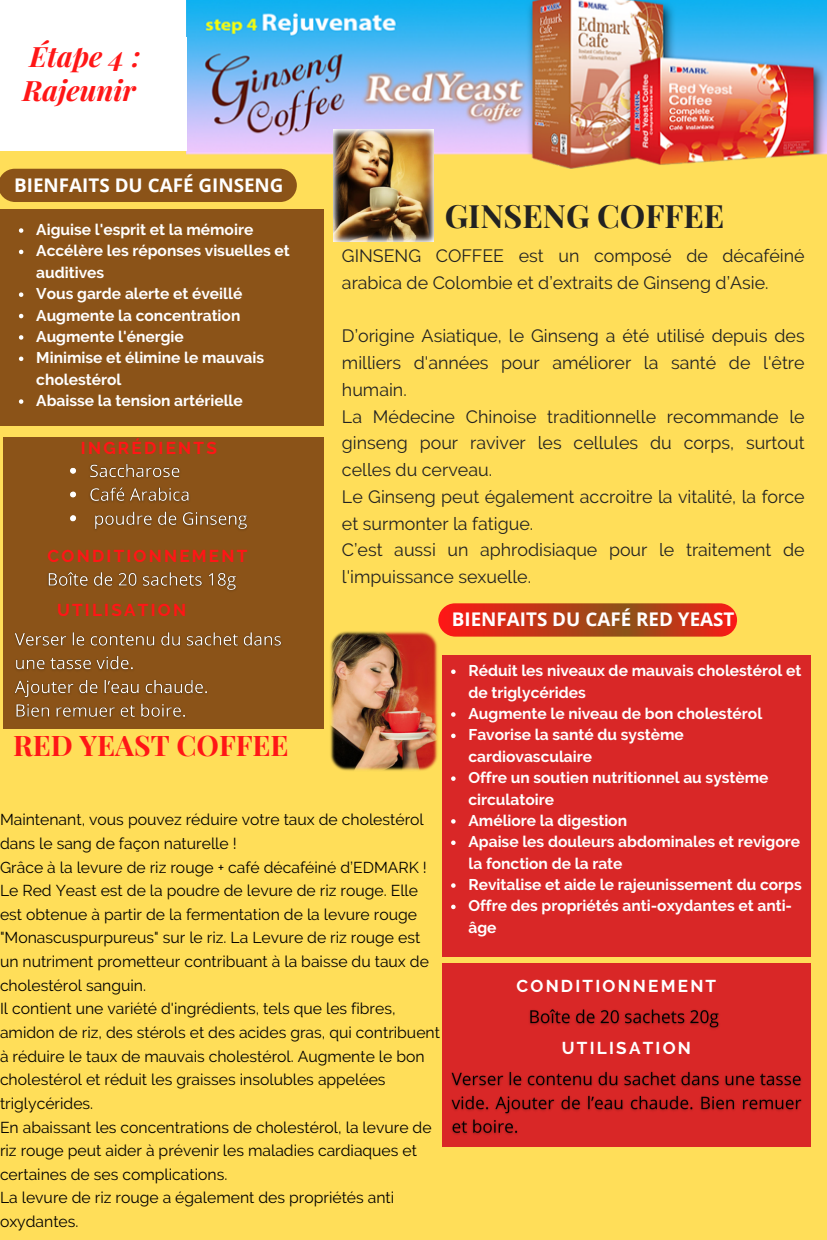
<style>
.page{position:relative;width:827px;height:1240px;background:#ffde59}
.page>*{position:absolute;margin:0;border:0;box-sizing:border-box;transform-origin:0 0}
.t1{font:700 32.25px "Playfair Display";color:#222}
.t2{font:700 28.35px "Playfair Display";color:#ff1616}
.t3{font:italic 700 28.2px "Playfair Display";color:#ff1616}
.t4{font:700 18.9px "Open Sans";color:#fff}
.t5{font:17.85px/26.7px "Raleway";color:#222}
.t6{font:700 17.1px "Raleway";letter-spacing:.13em;color:#ff1616}
.t7{font:700 17.1px "Raleway";letter-spacing:.13em;color:#fff}
.t8{font:15.75px/23.7px "Raleway";color:#000}
.t9{font:700 15.6px/21.3px "Raleway";color:#fff}
</style>
<div class="page">
<div style="left:0;top:169px;width:297px;height:33px;background:#8b5318"></div>
<div style="left:0;top:209px;width:324px;height:216px;background:#8b5318"></div>
<div style="left:3px;top:438px;width:321px;height:291px;background:#8b5318"></div>
<svg style="left:438px;top:603px;width:299px;height:33px"></svg>
<div style="left:442px;top:655px;width:368px;height:301px;background:#d92727"></div>
<svg style="left:451px;top:669px;width:5px;height:5px"></svg>
<svg style="left:451px;top:712px;width:5px;height:5px"></svg>
<svg style="left:451px;top:733px;width:5px;height:5px"></svg>
<svg style="left:451px;top:776px;width:5px;height:5px"></svg>
<svg style="left:451px;top:819px;width:5px;height:4px"></svg>
<svg style="left:451px;top:840px;width:5px;height:5px"></svg>
<svg style="left:451px;top:883px;width:5px;height:5px"></svg>
<svg style="left:451px;top:904px;width:5px;height:5px"></svg>
<div style="left:442px;top:963px;width:368px;height:184px;background:#d92727"></div>
<div style="left:0;top:0;width:208px;height:47px;background:#fff"></div>
<img style="left:186px;top:0;width:641px;height:169px">
<div style="left:0;top:38px;width:186px;height:113px;background:#fff"></div>
<img style="left:330px;top:631px;width:108px;height:140px">
<img style="left:334px;top:130px;width:100px;height:111px">
<svg style="left:19px;top:228px;width:4px;height:5px"></svg>
<svg style="left:19px;top:250px;width:4px;height:4px"></svg>
<svg style="left:19px;top:292px;width:4px;height:5px"></svg>
<svg style="left:19px;top:314px;width:4px;height:4px"></svg>
<svg style="left:19px;top:335px;width:4px;height:5px"></svg>
<svg style="left:19px;top:356px;width:4px;height:5px"></svg>
<svg style="left:19px;top:399px;width:4px;height:5px"></svg>
<img style="left:55px;top:437px;width:197px;height:93px">
<img style="left:48px;top:572px;width:188px;height:19px">
<img style="left:14px;top:632px;width:268px;height:86px">
<img style="left:529px;top:1009px;width:190px;height:20px">
<img style="left:451px;top:1071px;width:351px;height:64px">
<p class="t3" style="left:30px;top:37px;width:113px">Étape 4 :</p>
<p class="t3" style="left:22px;top:70px;width:115px">Rajeunir</p>
<p class="t4" style="left:14px;top:172px;width:271px">BIENFAITS DU CAFÉ GINSENG</p>
<p class="t9" style="left:36px;top:219px;width:218px">Aiguise l'esprit et la mémoire</p>
<p class="t9" style="left:36px;top:240px;width:255px">Accélère les réponses visuelles et auditives</p>
<p class="t9" style="left:36px;top:283px;width:208px">Vous garde alerte et éveillé</p>
<p class="t9" style="left:36px;top:304px;width:206px">Augmente la concentration</p>
<p class="t9" style="left:36px;top:326px;width:149px">Augmente l'énergie</p>
<p class="t9" style="left:36px;top:347px;width:229px">Minimise et élimine le mauvais cholestérol</p>
<p class="t9" style="left:36px;top:390px;width:208px">Abaisse la tension artérielle</p>
<p class="t6" style="left:81px;top:438px;width:137px">INGRÉDIENTS</p>
<p class="t6" style="left:48px;top:546px;width:201px">CONDITIONNEMENT</p>
<p class="t1" style="left:445px;top:193px;width:281px">GINSENG COFFEE</p>
<p class="t5" style="left:342px;top:242px;width:464px">GINSENG COFFEE est un composé de décaféiné arabica de Colombie et d’extraits de Ginseng d’Asie.</p>
<p class="t5" style="left:342px;top:323px;width:464px;text-align:justify">D’origine Asiatique, le Ginseng a été utilisé depuis des milliers d'années pour améliorer la santé de l'être humain.</p>
<p class="t5" style="left:342px;top:403px;width:464px;text-align:justify">La Médecine Chinoise traditionnelle recommande le ginseng pour raviver les cellules du corps, surtout celles du cerveau.</p>
<p class="t5" style="left:342px;top:483px;width:464px">Le Ginseng peut également accroitre la vitalité, la force et surmonter la fatigue.</p>
<p class="t5" style="left:342px;top:537px;width:464px">C’est aussi un aphrodisiaque pour le traitement de l'impuissance sexuelle.</p>
<p class="t6" style="left:57px;top:599px;width:131px">UTILISATION</p>
<p class="t4" style="left:452px;top:606px;width:284px">BIENFAITS DU CAFÉ RED YEAST</p>
<p class="t2" style="left:13px;top:726px;width:277px">RED YEAST COFFEE</p>
<p class="t8" style="left:0;top:808px;width:425px">Maintenant, vous pouvez réduire votre taux de cholestérol dans le sang de façon naturelle !</p>
<p class="t8" style="left:0;top:855px;width:428px">Grâce à la levure de riz rouge + café décaféiné d’EDMARK !</p>
<p class="t8" style="left:0;top:879px;width:430px">Le Red Yeast est de la poudre de levure de riz rouge. Elle est obtenue à partir de la fermentation de la levure rouge "Monascuspurpureus" sur le riz. La Levure de riz rouge est un nutriment prometteur contribuant à la baisse du taux de cholestérol sanguin.</p>
<p class="t8" style="left:0;top:997px;width:441px">Il contient une variété d'ingrédients, tels que les fibres, amidon de riz, des stérols et des acides gras, qui contribuent à réduire le taux de mauvais cholestérol. Augmente le bon cholestérol et réduit les graisses insolubles appelées triglycérides.</p>
<p class="t8" style="left:0;top:1115px;width:433px">En abaissant les concentrations de cholestérol, la levure de riz rouge peut aider à prévenir les maladies cardiaques et certaines de ses complications.</p>
<p class="t8" style="left:0;top:1186px;width:396px">La levure de riz rouge a également des propriétés anti oxydantes.</p>
<p class="t9" style="left:468px;top:660px;width:334px">Réduit les niveaux de mauvais cholestérol et de triglycérides</p>
<p class="t9" style="left:468px;top:703px;width:295px">Augmente le niveau de bon cholestérol</p>
<p class="t9" style="left:468px;top:724px;width:217px">Favorise la santé du système cardiovasculaire</p>
<p class="t9" style="left:468px;top:767px;width:302px">Offre un soutien nutritionnel au système circulatoire</p>
<p class="t9" style="left:468px;top:810px;width:160px">Améliore la digestion</p>
<p class="t9" style="left:468px;top:831px;width:333px">Apaise les douleurs abdominales et revigore la fonction de la rate</p>
<p class="t9" style="left:468px;top:874px;width:335px">Revitalise et aide le rajeunissement du corps</p>
<p class="t9" style="left:468px;top:895px;width:325px">Offre des propriétés anti-oxydantes et anti&shy;âge</p>
<p class="t7" style="left:516px;top:975px;width:201px">CONDITIONNEMENT</p>
<p class="t7" style="left:562px;top:1038px;width:131px">UTILISATION</p>
</div>
